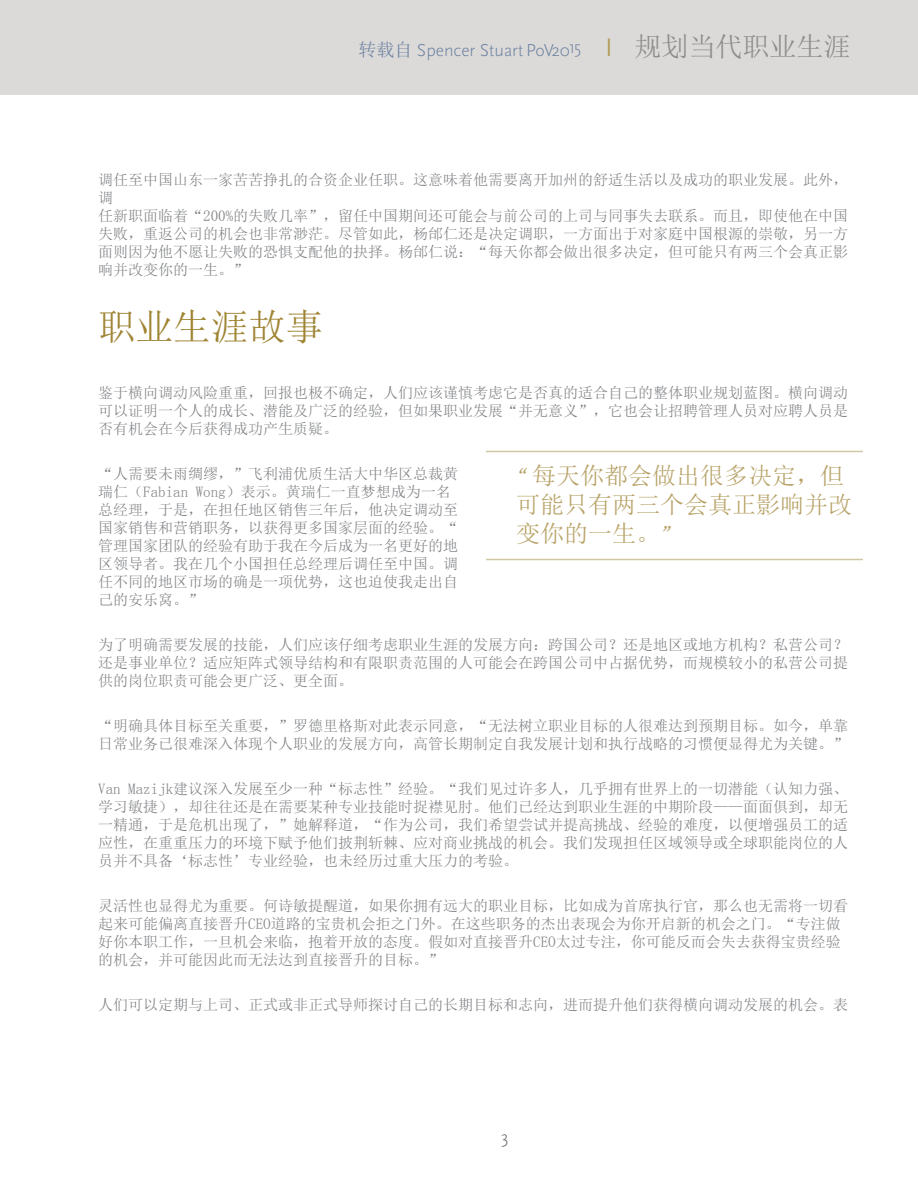
<style>
.page{position:relative;width:918px;height:1188px;background:#fff}
.page>*{position:absolute;margin:0;border:0;box-sizing:border-box;transform-origin:0 0}
.t1{font:37.5px "Sim Sun";color:#9f8433}
.t2{font:24px/28.8px "Sim Sun";color:#b7a266}
.t3{font:300 18px "Scala Sans Pro";color:#6b81a0}
.t4{font:300 18px "Scala Sans Pro";color:#616261}
.t5{font:15px/18px "Sim Sun";color:#808285}
.s1{font-family:"Sim Sun";font-weight:400}
.s2{font-weight:400;font-size:24px;color:#b19b59}
.s3{font-family:"Sim Sun";font-weight:400;font-size:27px;color:#8e8c8b}
.s4{font-family:"Scala Pro";font-style:italic}
</style>
<div class="page">
<div style="left:0;top:0;width:918px;height:94px;background:#dcdad9"></div>
<hr style="left:486px;top:451px;width:377px;height:1px;background:#d2c7a5">
<hr style="left:486px;top:559px;width:377px;height:1px;background:#d2c7a5">
<p class="t3" style="left:358px;top:40px;width:494px"><span class="s1">转载自</span> Spencer Stuart PoV2015 <span class="s2">l</span> <span class="s3">规划当代职业生涯</span></p>
<p class="t5" style="left:98px;top:170px;width:752px">调任至中国山东一家苦苦挣扎的合资企业任职。这意味着他需要离开加州的舒适生活以及成功的职业发展。此外，调<br>任新职面临着“200%的失败几率”，留任中国期间还可能会与前公司的上司与同事失去联系。而且，即使他在中国失败，重返公司的机会也非常渺茫。尽管如此，杨邰仁还是决定调职，一方面出于对家庭中国根源的崇敬，另一方面则因为他不愿让失败的恐惧支配他的抉择。杨邰仁说：“每天你都会做出很多决定，但可能只有两三个会真正影响并改变你的一生。”</p>
<h1 class="t1" style="left:98px;top:308px;width:226px">职业生涯故事</h1>
<p class="t5" style="left:98px;top:384px;width:752px;text-align:justify">鉴于横向调动风险重重，回报也极不确定，人们应该谨慎考虑它是否真的适合自己的整体职业规划蓝图。横向调动可以证明一个人的成长、潜能及广泛的经验，但如果职业发展“并无意义”，它也会让招聘管理人员对应聘人员是否有机会在今后获得成功产生质疑。</p>
<p class="t5" style="left:98px;top:465px;width:361px">“人需要未雨绸缪，”飞利浦优质生活大中华区总裁黄瑞仁（Fabian Wong）表示。黄瑞仁一直梦想成为一名总经理，于是，在担任地区销售三年后，他决定调动至国家销售和营销职务，以获得更多国家层面的经验。“管理国家团队的经验有助于我在今后成为一名更好的地区领导者。我在几个小国担任总经理后调任至中国。调任不同的地区市场的确是一项优势，这也迫使我走出自己的安乐窝。”</p>
<p class="t5" style="left:98px;top:636px;width:752px;text-align:justify">为了明确需要发展的技能，人们应该仔细考虑职业生涯的发展方向：跨国公司？还是地区或地方机构？私营公司？还是事业单位？适应矩阵式领导结构和有限职责范围的人可能会在跨国公司中占据优势，而规模较小的私营公司提供的岗位职责可能会更广泛、更全面。</p>
<p class="t5" style="left:98px;top:717px;width:752px">“明确具体目标至关重要，”罗德里格斯对此表示同意，“无法树立职业目标的人很难达到预期目标。如今，单靠日常业务已很难深入体现个人职业的发展方向，高管长期制定自我发展计划和执行战略的习惯便显得尤为关键。”</p>
<p class="t5" style="left:98px;top:780px;width:752px;text-align:justify">Van Mazijk建议深入发展至少一种“标志性”经验。“我们见过许多人，几乎拥有世界上的一切潜能（认知力强、学习敏捷），却往往还是在需要某种专业技能时捉襟见肘。他们已经达到职业生涯的中期阶段——面面俱到，却无一精通，于是危机出现了，”她解释道，“作为公司，我们希望尝试并提高挑战、经验的难度，以便增强员工的适应性，在重重压力的环境下赋予他们披荆斩棘、应对商业挑战的机会。我们发现担任区域领导或全球职能岗位的人员并不具备‘标志性’专业经验，也未经历过重大压力的考验。</p>
<p class="t5" style="left:98px;top:897px;width:752px">灵活性也显得尤为重要。何诗敏提醒道，如果你拥有远大的职业目标，比如成为首席执行官，那么也无需将一切看起来可能偏离直接晋升CEO道路的宝贵机会拒之门外。在这些职务的杰出表现会为你开启新的机会之门。“专注做好你本职工作，一旦机会来临，抱着开放的态度。假如对直接晋升CEO太过专注，你可能反而会失去获得宝贵经验的机会，并可能因此而无法达到直接晋升的目标。”</p>
<p class="t5" style="left:98px;top:996px;width:752px">人们可以定期与上司、正式或非正式导师探讨自己的长期目标和志向，进而提升他们获得横向调动发展的机会。表</p>
<h2 class="t2" style="left:516px;top:461px;width:337px"><span class="s4">“</span> 每天你都会做出很多决定，但可能只有两三个会真正影响并改变你的一生。<span class="s4">”</span></h2>
<p class="t4" style="left:501px;top:1127px;width:9px">3</p>
</div>
